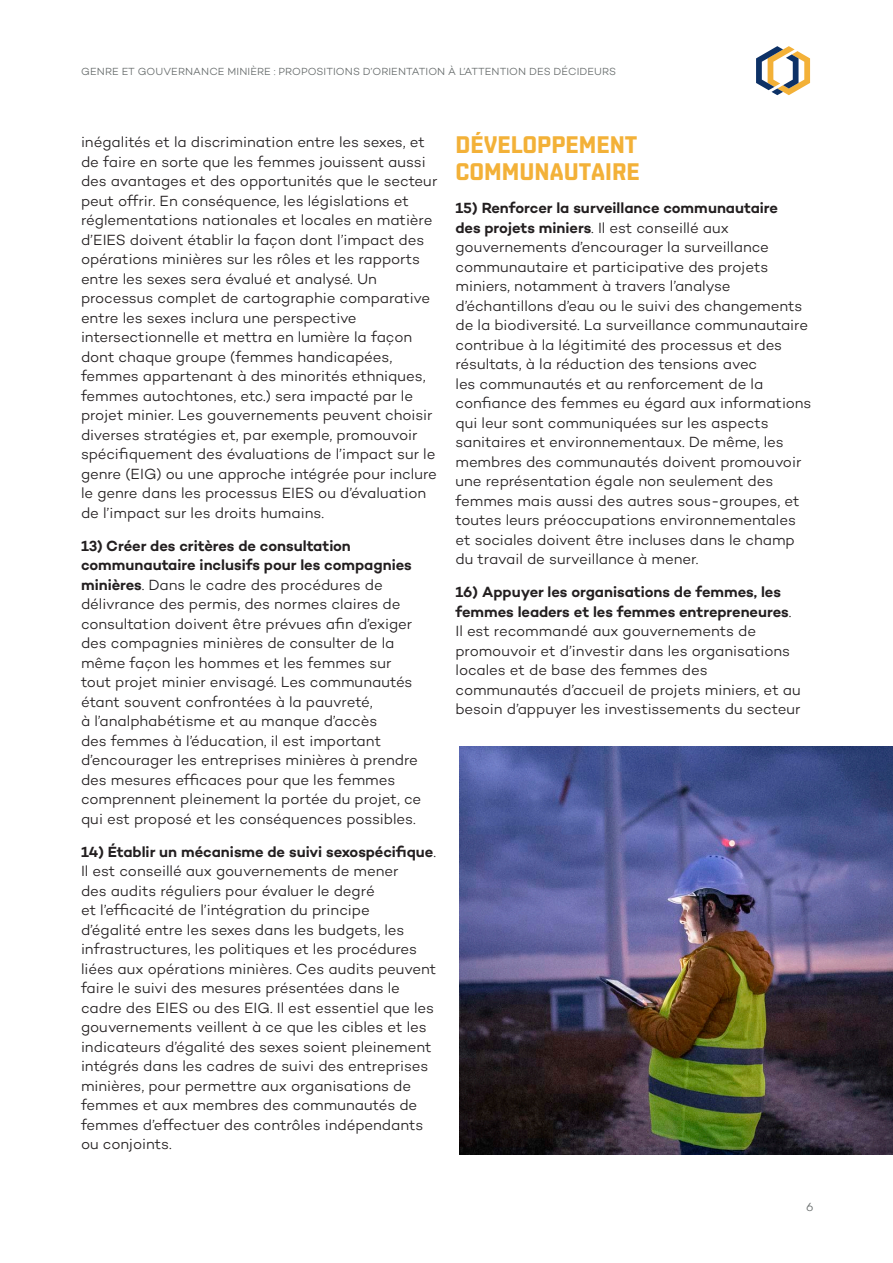
<style>
.page{position:relative;width:893px;height:1263px;background:#fff}
.page>*{position:absolute;margin:0;border:0;box-sizing:border-box;transform-origin:0 0}
.Heading_1{font:700 24px/27px "Shentox";color:#f3b138}
.Body_copy{font:300 15px/19.5px "Campton";letter-spacing:-.005em;color:#231f20}
.t1{font:300 12px "Campton";color:#676c6c}
.t2{font:300 10.5px "Campton";letter-spacing:.01em;color:#676c6c}
.s1{font-weight:600}
</style>
<div class="page">
<svg style="left:756px;top:46px;width:54px;height:49px"></svg>
<img style="left:459px;top:746px;width:434px;height:409px">
<p class="t2" style="left:81px;top:65px;width:536px">GENRE ET GOUVERNANCE MINIÈRE : PROPOSITIONS D’ORIENTATION À L’ATTENTION DES DÉCIDEURS</p>
<p class="Body_copy" style="left:81px;top:132px;width:358px">inégalités et la discrimination entre les sexes, et de faire en sorte que les femmes jouissent aussi des avantages et des opportunités que le secteur peut offrir. En conséquence, les législations et réglementations nationales et locales en matière d’EIES doivent établir la façon dont l’impact des opérations minières sur les rôles et les rapports entre les sexes sera évalué et analysé. Un processus complet de cartographie comparative entre les sexes inclura une perspective intersectionnelle et mettra en lumière la façon dont chaque groupe (femmes handicapées, femmes appartenant à des minorités ethniques, femmes autochtones, etc.) sera impacté par le projet minier. Les gouvernements peuvent choisir diverses stratégies et, par exemple, promouvoir spécifiquement des évaluations de l’impact sur le genre (EIG) ou une approche intégrée pour inclure le genre dans les processus EIES ou d’évaluation de l’impact sur les droits humains.</p>
<p class="Body_copy" style="left:81px;top:535px;width:342px"><span class="s1">13) Créer des critères de consultation communautaire inclusifs pour les compagnies minières</span>. Dans le cadre des procédures de délivrance des permis, des normes claires de consultation doivent être prévues afin d’exiger des compagnies minières de consulter de la même façon les hommes et les femmes sur tout projet minier envisagé. Les communautés étant souvent confrontées à la pauvreté,<br>à l’analphabétisme et au manque d’accès<br>des femmes à l’éducation, il est important d’encourager les entreprises minières à prendre des mesures efficaces pour que les femmes comprennent pleinement la portée du projet, ce qui est proposé et les conséquences possibles.</p>
<p class="Body_copy" style="left:81px;top:841px;width:357px"><span class="s1">14) Établir un mécanisme de suivi sexospécifique</span>.<br>Il est conseillé aux gouvernements de mener<br>des audits réguliers pour évaluer le degré<br>et l’efficacité de l’intégration du principe<br>d’égalité entre les sexes dans les budgets, les infrastructures, les politiques et les procédures liées aux opérations minières. Ces audits peuvent faire le suivi des mesures présentées dans le cadre des EIES ou des EIG. Il est essentiel que les gouvernements veillent à ce que les cibles et les indicateurs d’égalité des sexes soient pleinement intégrés dans les cadres de suivi des entreprises minières, pour permettre aux organisations de femmes et aux membres des communautés de femmes d’effectuer des contrôles indépendants ou conjoints.</p>
<p class="Heading_1" style="left:455px;top:131px;width:186px">DÉVELOPPEMENT<br>COMMUNAUTAIRE</p>
<p class="Body_copy" style="left:455px;top:198px;width:358px"><span class="s1">15) Renforcer la surveillance communautaire<br>des projets miniers</span>. Il est conseillé aux gouvernements d’encourager la surveillance communautaire et participative des projets miniers, notamment à travers l’analyse d’échantillons d’eau ou le suivi des changements de la biodiversité. La surveillance communautaire contribue à la légitimité des processus et des résultats, à la réduction des tensions avec<br>les communautés et au renforcement de la confiance des femmes eu égard aux informations qui leur sont communiquées sur les aspects sanitaires et environnementaux. De même, les membres des communautés doivent promouvoir une représentation égale non seulement des femmes mais aussi des autres sous-groupes, et toutes leurs préoccupations environnementales et sociales doivent être incluses dans le champ du travail de surveillance à mener.</p>
<p class="Body_copy" style="left:455px;top:582px;width:347px"><span class="s1">16) Appuyer les organisations de femmes, les femmes leaders et les femmes entrepreneures</span>.<br>Il est recommandé aux gouvernements de promouvoir et d’investir dans les organisations locales et de base des femmes des communautés d’accueil de projets miniers, et au besoin d’appuyer les investissements du secteur</p>
<p class="t1" style="left:806px;top:1199px;width:9px">6</p>
</div>
